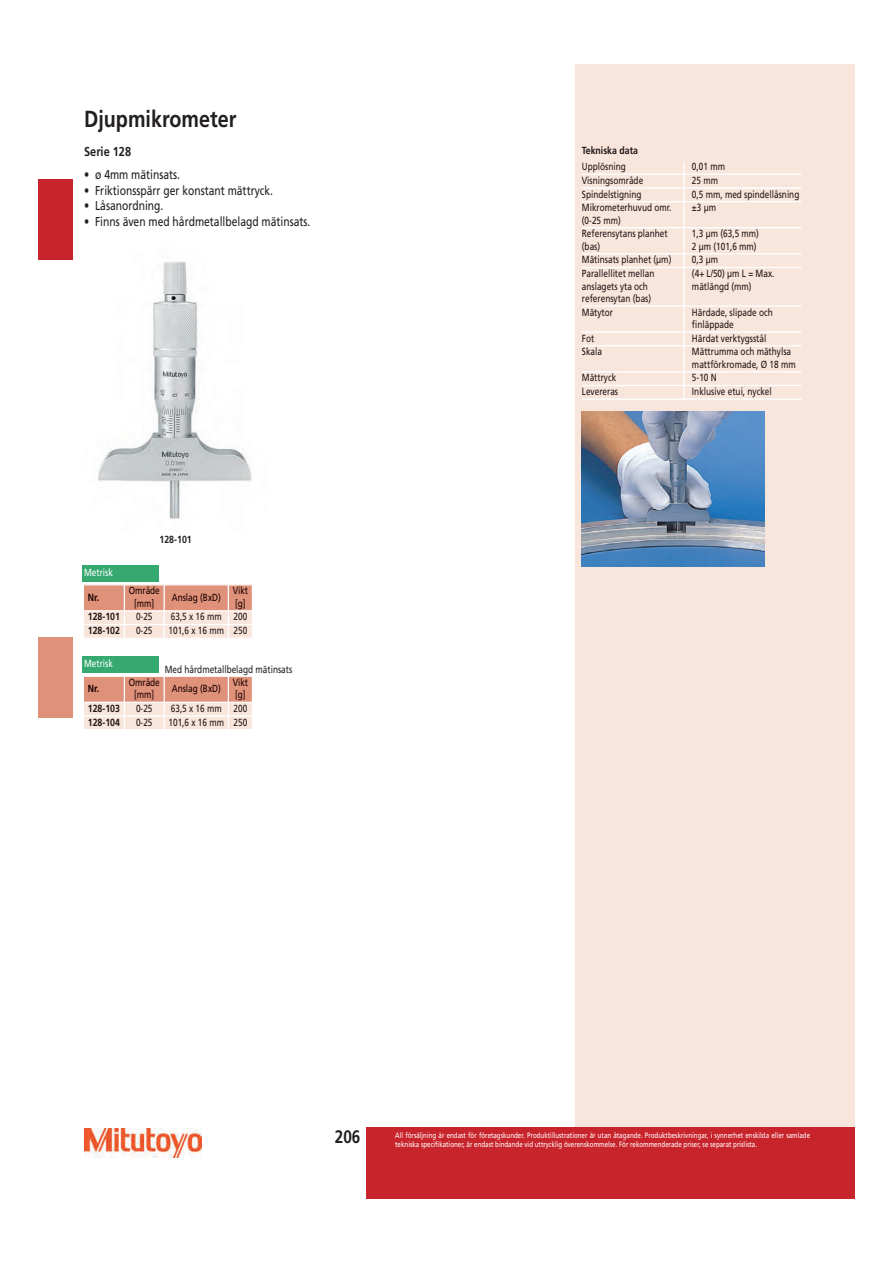
<style>
.page{position:relative;width:893px;height:1263px;background:#fff}
.page>*{position:absolute;margin:0;border:0;box-sizing:border-box;transform-origin:0 0}
.t1{font:700 23.25px "Mitutoyo Frutiger";color:#231f20}
.t2{font:700 18px "Mitutoyo Frutiger";color:#231f20}
.t3{font:12.9px "Mitutoyo Frutiger";color:#231f20}
.t4{font:700 12.9px "Mitutoyo Frutiger";color:#231f20}
.t5{font:10.35px/12.5px "Mitutoyo Frutiger";color:#201715}
.t6{font:10.35px/12.5px "Mitutoyo Frutiger";color:#170000;text-align:center}
.t7{font:700 10.35px/16px "Mitutoyo Frutiger";color:#201715}
.t8{font:10.35px "Mitutoyo Frutiger";color:#231f20}
.t9{font:10.35px "Mitutoyo Frutiger";color:#fff}
.t10{font:700 10.35px "Mitutoyo Frutiger";color:#231f20}
.t11{font:700 10.35px "Mitutoyo Frutiger";color:#170000}
.t12{font:7.8px/9.3px "Mitutoyo Frutiger";color:#fff}
.s1{font-weight:400}
</style>
<div class="page">
<div style="left:73px;top:64px;width:782px;height:1063px;background:#f8e5dc"></div>
<div style="left:73px;top:64px;width:502px;height:1063px;background:#fff"></div>
<img style="left:84px;top:242px;width:183px;height:289px">
<div style="left:82px;top:565px;width:77px;height:16px;background:#35a96f"></div>
<div style="left:84px;top:585px;width:168px;height:26px;background:#e09179"></div>
<div style="left:84px;top:611px;width:168px;height:13px;background:#f8e5dc"></div>
<div style="left:84px;top:624px;width:168px;height:14px;background:#f8e5dc"></div>
<hr style="left:84px;top:584px;width:40px;height:1px;background:#fff">
<hr style="left:84px;top:610px;width:41px;height:1px;background:#fff">
<hr style="left:124px;top:584px;width:40px;height:1px;background:#fff">
<hr style="left:124px;top:610px;width:41px;height:1px;background:#fff">
<hr style="left:164px;top:584px;width:64px;height:1px;background:#fff">
<hr style="left:163px;top:610px;width:66px;height:1px;background:#fff">
<hr style="left:84px;top:624px;width:41px;height:1px;background:#fff">
<hr style="left:124px;top:624px;width:41px;height:1px;background:#fff">
<hr style="left:163px;top:624px;width:66px;height:1px;background:#fff">
<svg style="left:124px;top:585px;width:1px;height:53px"></svg>
<hr style="left:84px;top:638px;width:40px;height:1px;background:#fff">
<svg style="left:164px;top:585px;width:1px;height:53px"></svg>
<hr style="left:124px;top:638px;width:40px;height:1px;background:#fff">
<hr style="left:164px;top:638px;width:64px;height:1px;background:#fff">
<svg style="left:228px;top:584px;width:25px;height:55px"></svg>
<div style="left:82px;top:656px;width:77px;height:16px;background:#35a96f"></div>
<div style="left:84px;top:676px;width:168px;height:26px;background:#e09179"></div>
<div style="left:84px;top:702px;width:168px;height:14px;background:#f8e5dc"></div>
<div style="left:84px;top:716px;width:168px;height:14px;background:#f8e5dc"></div>
<hr style="left:84px;top:676px;width:40px;height:1px;background:#fff">
<hr style="left:84px;top:702px;width:41px;height:1px;background:#fff">
<hr style="left:124px;top:676px;width:40px;height:1px;background:#fff">
<hr style="left:124px;top:702px;width:41px;height:1px;background:#fff">
<hr style="left:164px;top:676px;width:64px;height:1px;background:#fff">
<hr style="left:163px;top:702px;width:66px;height:1px;background:#fff">
<hr style="left:84px;top:715px;width:41px;height:2px;background:#fff">
<hr style="left:124px;top:715px;width:41px;height:2px;background:#fff">
<hr style="left:163px;top:715px;width:66px;height:2px;background:#fff">
<svg style="left:124px;top:677px;width:1px;height:52px"></svg>
<hr style="left:84px;top:729px;width:40px;height:1px;background:#fff">
<svg style="left:164px;top:677px;width:1px;height:52px"></svg>
<hr style="left:124px;top:729px;width:40px;height:1px;background:#fff">
<hr style="left:164px;top:729px;width:64px;height:1px;background:#fff">
<svg style="left:228px;top:676px;width:25px;height:54px"></svg>
<hr style="left:582px;top:174px;width:103px;height:1px;background:#fff">
<hr style="left:683px;top:174px;width:118px;height:1px;background:#fff">
<hr style="left:582px;top:187px;width:103px;height:2px;background:#fff">
<hr style="left:683px;top:187px;width:118px;height:2px;background:#fff">
<svg style="left:683px;top:161px;width:2px;height:40px"></svg>
<hr style="left:582px;top:201px;width:103px;height:1px;background:#fff">
<hr style="left:683px;top:201px;width:118px;height:1px;background:#fff">
<hr style="left:683px;top:201px;width:2px;height:27px;background:#fff">
<hr style="left:582px;top:227px;width:103px;height:1px;background:#fff">
<hr style="left:683px;top:227px;width:118px;height:1px;background:#fff">
<hr style="left:683px;top:227px;width:2px;height:28px;background:#fff">
<hr style="left:582px;top:253px;width:103px;height:1px;background:#fff">
<hr style="left:683px;top:253px;width:118px;height:1px;background:#fff">
<svg style="left:683px;top:255px;width:2px;height:12px"></svg>
<hr style="left:582px;top:267px;width:103px;height:1px;background:#fff">
<hr style="left:683px;top:267px;width:118px;height:1px;background:#fff">
<hr style="left:683px;top:267px;width:2px;height:40px;background:#fff">
<hr style="left:582px;top:305px;width:103px;height:2px;background:#fff">
<hr style="left:683px;top:305px;width:118px;height:2px;background:#fff">
<hr style="left:683px;top:305px;width:2px;height:28px;background:#fff">
<hr style="left:582px;top:331px;width:103px;height:2px;background:#fff">
<hr style="left:683px;top:331px;width:118px;height:2px;background:#fff">
<svg style="left:683px;top:333px;width:2px;height:12px"></svg>
<hr style="left:582px;top:345px;width:103px;height:1px;background:#fff">
<hr style="left:683px;top:345px;width:118px;height:1px;background:#fff">
<hr style="left:683px;top:345px;width:2px;height:28px;background:#fff">
<hr style="left:582px;top:371px;width:103px;height:1px;background:#fff">
<hr style="left:683px;top:371px;width:118px;height:1px;background:#fff">
<hr style="left:582px;top:385px;width:103px;height:1px;background:#fff">
<hr style="left:683px;top:385px;width:118px;height:1px;background:#fff">
<svg style="left:683px;top:373px;width:2px;height:25px"></svg>
<hr style="left:582px;top:398px;width:102px;height:2px;background:#fff">
<hr style="left:684px;top:398px;width:117px;height:2px;background:#fff">
<img style="left:582px;top:411px;width:183px;height:155px">
<div style="left:366px;top:1127px;width:489px;height:72px;background:#c8242b"></div>
<img style="left:84px;top:1128px;width:117px;height:30px">
<div style="left:38px;top:179px;width:35px;height:81px;background:#c8242b"></div>
<div style="left:38px;top:637px;width:35px;height:80px;background:#e09179"></div>
<p class="t1" style="left:84px;top:105px;width:154px">Djupmikrometer</p>
<p class="t4" style="left:84px;top:144px;width:49px">Serie 128</p>
<p class="t3" style="left:84px;top:167px;width:97px">• ø 4mm mätinsats.</p>
<p class="t3" style="left:84px;top:183px;width:190px">• Friktionsspärr ger konstant mättryck.</p>
<p class="t3" style="left:84px;top:198px;width:81px">• Låsanordning.</p>
<p class="t3" style="left:84px;top:213px;width:228px">• Finns även med hårdmetallbelagd mätinsats.</p>
<p class="t10" style="left:160px;top:534px;width:34px">128-101</p>
<p class="t9" style="left:84px;top:566px;width:30px">Metrisk</p>
<p class="t11" style="left:88px;top:591px;width:13px">Nr.</p>
<p class="t6" style="left:129px;top:585px;width:33px">Område [mm]</p>
<p class="t6" style="left:172px;top:591px;width:51px">Anslag (BxD)</p>
<p class="t6" style="left:233px;top:585px;width:17px;text-align:left">Vikt [g]</p>
<p class="t7" style="left:88px;top:609px;width:34px">128-101</p>
<p class="t5" style="left:136px;top:611px;width:18px">0-25</p>
<p class="t5" style="left:171px;top:611px;width:78px">63,5 x 16 mm 200</p>
<p class="t7" style="left:88px;top:622px;width:34px">128-102</p>
<p class="t5" style="left:136px;top:624px;width:18px">0-25</p>
<p class="t5" style="left:169px;top:624px;width:80px">101,6 x 16 mm 250</p>
<p class="t9" style="left:84px;top:657px;width:30px">Metrisk</p>
<p class="t8" style="left:165px;top:663px;width:129px">Med hårdmetallbelagd mätinsats</p>
<p class="t11" style="left:88px;top:682px;width:13px">Nr.</p>
<p class="t6" style="left:129px;top:676px;width:33px">Område [mm]</p>
<p class="t6" style="left:172px;top:682px;width:51px">Anslag (BxD)</p>
<p class="t6" style="left:233px;top:676px;width:17px;text-align:left">Vikt [g]</p>
<p class="t7" style="left:88px;top:700px;width:34px">128-103</p>
<p class="t5" style="left:136px;top:702px;width:18px">0-25</p>
<p class="t5" style="left:171px;top:702px;width:78px">63,5 x 16 mm 200</p>
<p class="t7" style="left:88px;top:714px;width:34px">128-104</p>
<p class="t5" style="left:136px;top:716px;width:18px">0-25</p>
<p class="t5" style="left:169px;top:716px;width:80px">101,6 x 16 mm 250</p>
<p class="t7" style="left:582px;top:143px;width:58px">Tekniska data<br><span class="s1">Upplösning</span></p>
<p class="t5" style="left:692px;top:160px;width:35px">0,01 mm</p>
<p class="t5" style="left:582px;top:174px;width:63px">Visningsområde</p>
<p class="t5" style="left:692px;top:174px;width:28px">25 mm</p>
<p class="t5" style="left:582px;top:188px;width:61px">Spindelstigning</p>
<p class="t5" style="left:692px;top:188px;width:109px">0,5 mm, med spindellåsning</p>
<p class="t5" style="left:582px;top:201px;width:91px">Mikrometerhuvud omr. (0-25 mm)</p>
<p class="t5" style="left:692px;top:201px;width:26px">±3 µm</p>
<p class="t5" style="left:582px;top:227px;width:87px">Referensytans planhet (bas)</p>
<p class="t5" style="left:692px;top:227px;width:69px">1,3 µm (63,5 mm)<br>2 µm (101,6 mm)</p>
<p class="t5" style="left:582px;top:254px;width:91px">Mätinsats planhet (µm)</p>
<p class="t5" style="left:692px;top:254px;width:28px">0,3 µm</p>
<p class="t5" style="left:582px;top:267px;width:74px">Parallellitet mellan anslagets yta och referensytan (bas)</p>
<p class="t5" style="left:692px;top:267px;width:84px">(4+ L/50) µm L = Max. mätlängd (mm)</p>
<p class="t5" style="left:582px;top:306px;width:33px">Mätytor</p>
<p class="t5" style="left:692px;top:306px;width:82px">Härdade, slipade och finläppade</p>
<p class="t5" style="left:582px;top:332px;width:14px">Fot</p>
<p class="t5" style="left:692px;top:332px;width:76px">Härdat verktygsstål</p>
<p class="t5" style="left:582px;top:345px;width:22px">Skala</p>
<p class="t5" style="left:692px;top:345px;width:105px">Mättrumma och mäthylsa mattförkromade, Ø 18 mm</p>
<p class="t5" style="left:582px;top:372px;width:36px">Mättryck</p>
<p class="t5" style="left:692px;top:372px;width:26px">5-10 N</p>
<p class="t5" style="left:582px;top:385px;width:38px">Levereras</p>
<p class="t5" style="left:692px;top:385px;width:81px">Inklusive etui, nyckel</p>
<p class="t2" style="left:335px;top:1126px;width:27px">206</p>
<p class="t12" style="left:395px;top:1130px;width:416px">All försäljning är endast för företagskunder. Produktillustrationer är utan åtagande. Produktbeskrivningar, i synnerhet enskilda eller samlade tekniska specifikationer, är endast bindande vid uttrycklig överenskommelse. För rekommenderade priser, se separat prislista.</p>
</div>
